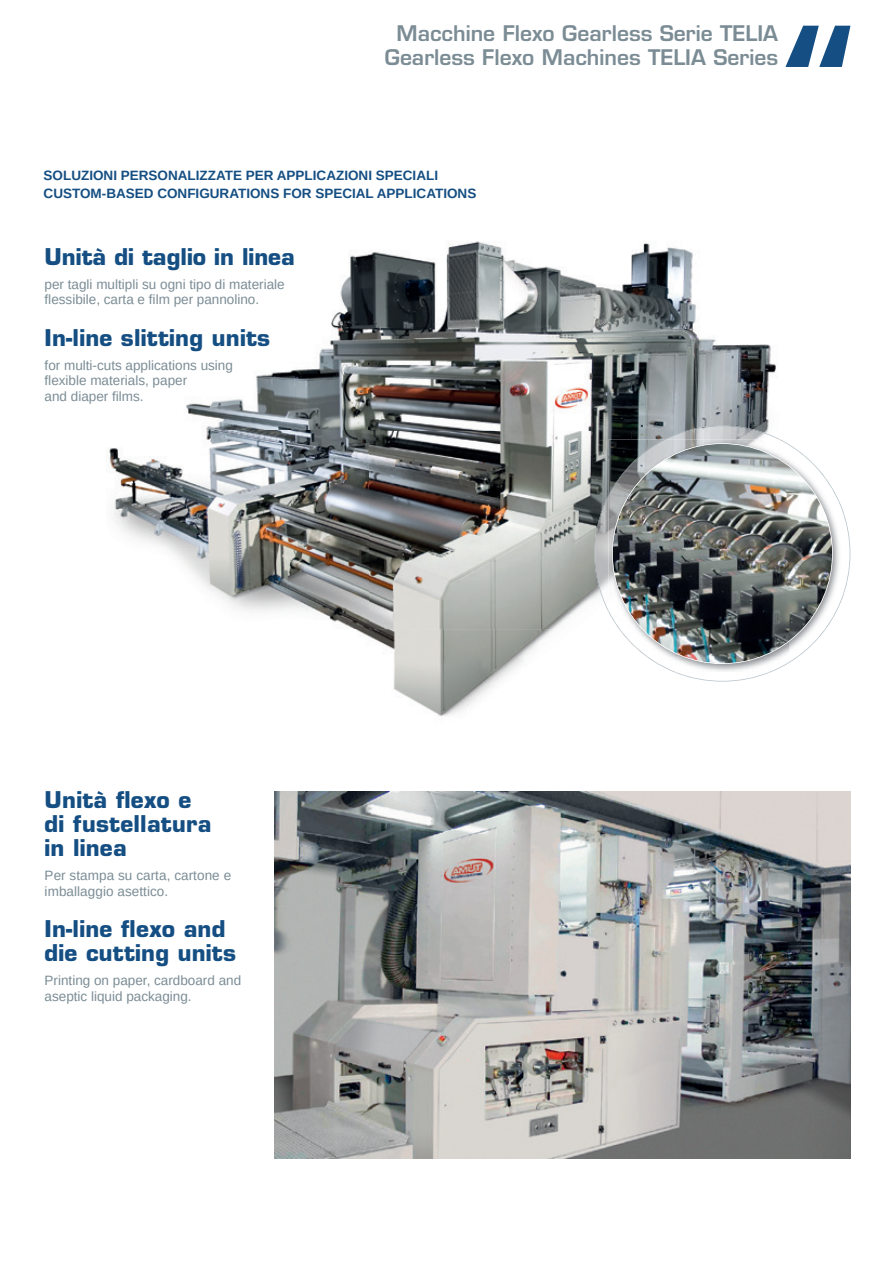
<style>
.page{position:relative;width:893px;height:1263px;background:#fff}
.page>*{position:absolute;margin:0;border:0;box-sizing:border-box;transform-origin:0 0}
.t1{font:700 22.5px/24px "Eurostile LT Std";letter-spacing:.01em;color:#144e82}
.t2{font:600 21px/24px "Eurostile LT Std";color:#7b8c95;text-align:center}
.t3{font:13.5px/15.8px "Liberation Sans";color:#7b8c95}
.t4{font:700 13.5px/18px "Liberation Sans";color:#144e82}
</style>
<div class="page">
<img style="left:107px;top:241px;width:524px;height:476px">
<img style="left:631px;top:243px;width:147px;height:183px">
<svg style="left:785px;top:26px;width:65px;height:41px"></svg>
<img style="left:274px;top:791px;width:576px;height:368px">
<svg style="left:841px;top:506px;width:9px;height:96px"></svg>
<img style="left:594px;top:426px;width:187px;height:256px">
<img style="left:608px;top:440px;width:179px;height:232px">
<img style="left:833px;top:489px;width:8px;height:129px">
<img style="left:612px;top:443px;width:221px;height:221px">
<h2 class="t2" style="left:385px;top:22px;width:395px">Macchine Flexo Gearless Serie TELIA<br>Gearless Flexo Machines TELIA Series</h2>
<p class="t4" style="left:44px;top:166px;width:434px">SOLUZIONI PERSONALIZZATE PER APPLICAZIONI SPECIALI<br>CUSTOM-BASED CONFIGURATIONS FOR SPECIAL APPLICATIONS</p>
<h1 class="t1" style="left:45px;top:244px;width:252px">Unità di taglio in linea</h1>
<p class="t3" style="left:45px;top:276px;width:242px">per tagli multipli su ogni tipo di materiale flessibile, carta e film per pannolino.</p>
<h1 class="t1" style="left:45px;top:325px;width:227px">In-line slitting units</h1>
<p class="t3" style="left:45px;top:357px;width:190px">for multi-cuts applications using flexible materials, paper<br>and diaper films.</p>
<h1 class="t1" style="left:45px;top:788px;width:168px">Unità exo e di fustellatura in linea</h1>
<p class="t3" style="left:45px;top:868px;width:188px">Per stampa su carta, cartone e imballaggio asettico.</p>
<h1 class="t1" style="left:45px;top:917px;width:193px">In-line exo and die cutting units</h1>
<p class="t3" style="left:45px;top:973px;width:198px">Printing on paper, cardboard and aseptic liquid packaging.</p>
</div>
